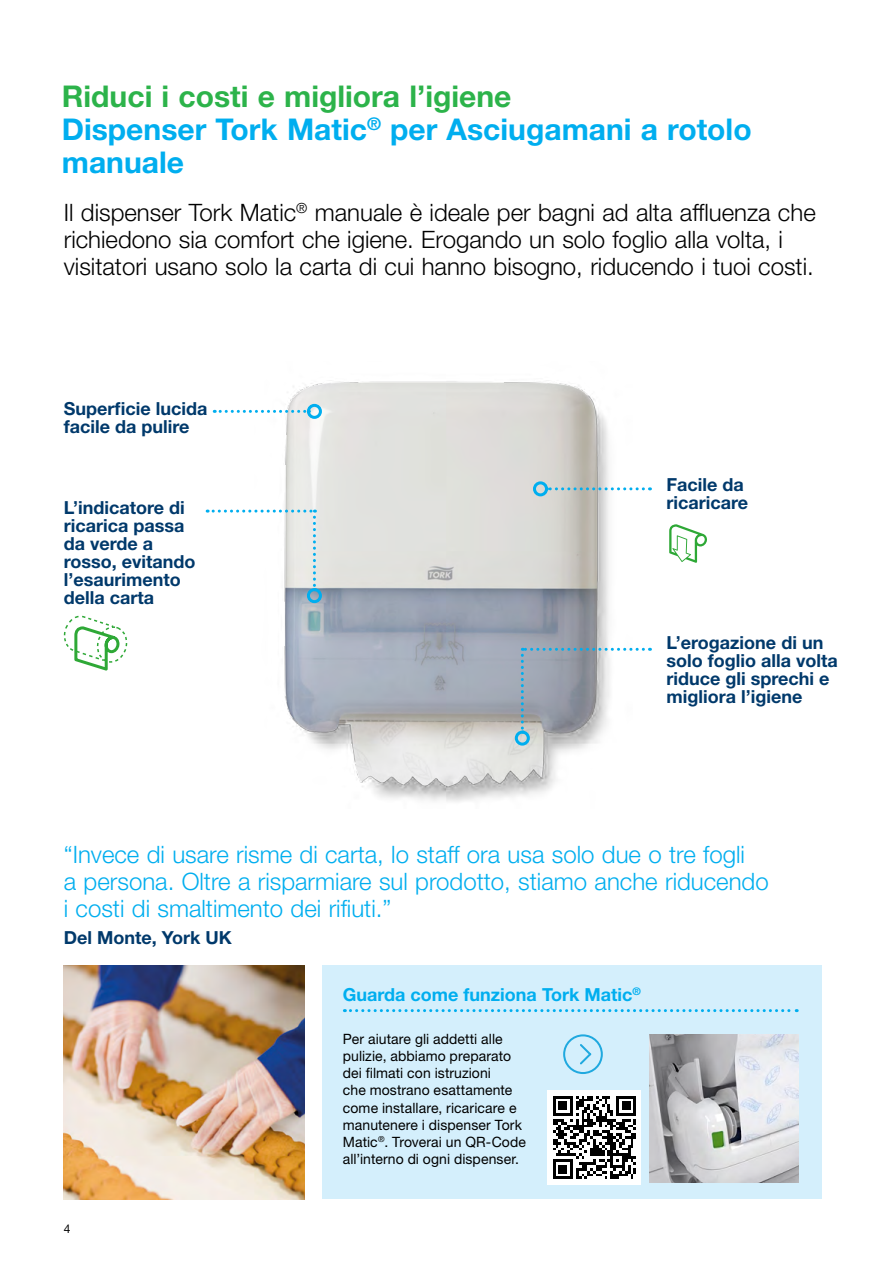
<style>
.page{position:relative;width:885px;height:1263px;background:#fff}
.page>*{position:absolute;margin:0;border:0;box-sizing:border-box;transform-origin:0 0}
.t1{font:700 30px/33px "Helvetica Neue LT Std";color:#00aeef}
.t2{font:300 24px/27px "Helvetica Neue LT Std";color:#000}
.t3{font:300 24px/27px "Helvetica Neue LT Std";color:#00aeef}
.t4{font:700 18px/18px "Helvetica Neue LT Std";color:#00396b}
.t5{font:700 18px "Helvetica Neue LT Std";color:#00aeef}
.t6{font:14.25px/17.2px "Helvetica Neue LT Std";letter-spacing:.005em;color:#000}
.t7{font:12px "Helvetica Neue LT Std";color:#000}
.s1{color:#2cb34a}
</style>
<div class="page">
<img style="left:255px;top:381px;width:377px;height:421px">
<svg style="left:548px;top:487px;width:95px;height:3px"></svg>
<div style="left:533px;top:481px;width:15px;height:15px;border:3px solid #00aeef;border-radius:50%"></div>
<svg style="left:214px;top:410px;width:93px;height:3px"></svg>
<div style="left:307px;top:404px;width:15px;height:15px;border:3px solid #00aeef;border-radius:50%"></div>
<svg style="left:669px;top:524px;width:38px;height:39px"></svg>
<svg style="left:64px;top:616px;width:63px;height:55px"></svg>
<img style="left:64px;top:965px;width:241px;height:234px">
<div style="left:322px;top:965px;width:499px;height:234px;background:#d4effc"></div>
<svg style="left:563px;top:1034px;width:39px;height:40px"></svg>
<img style="left:547px;top:1091px;width:93px;height:93px">
<img style="left:649px;top:1034px;width:149px;height:149px">
<svg style="left:207px;top:510px;width:109px;height:81px"></svg>
<div style="left:307px;top:588px;width:15px;height:15px;border:3px solid #00aeef;border-radius:50%"></div>
<svg style="left:520px;top:648px;width:123px;height:86px"></svg>
<div style="left:514px;top:731px;width:15px;height:15px;border:3px solid #00aeef;border-radius:50%"></div>
<svg style="left:344px;top:1009px;width:453px;height:3px"></svg>
<h1 class="t1" style="left:62px;top:79px;width:691px"><span class="s1">Riduci i costi e migliora l’igiene<br></span>Dispenser Tork Matic<sup>®</sup> per Asciugamani a rotolo manuale</h1>
<h2 class="t2" style="left:64px;top:199px;width:753px">Il dispenser Tork Matic<sup>®</sup> manuale è ideale per bagni ad alta affluenza che richiedono sia comfort che igiene. Erogando un solo foglio alla volta, i visitatori usano solo la carta di cui hanno bisogno, riducendo i tuoi costi.</h2>
<p class="t4" style="left:64px;top:399px;width:145px">Superficie lucida facile da pulire</p>
<p class="t4" style="left:64px;top:498px;width:133px">L’indicatore di ricarica passa da verde a rosso, evitando l’esaurimento della carta</p>
<p class="t4" style="left:666px;top:475px;width:83px">Facile da ricaricare</p>
<p class="t4" style="left:666px;top:633px;width:173px">L’erogazione di un solo foglio alla volta riduce gli sprechi e migliora l’igiene</p>
<h2 class="t3" style="left:64px;top:841px;width:706px">“Invece di usare risme di carta, lo staff ora usa solo due o tre fogli<br>a persona. Oltre a risparmiare sul prodotto, stiamo anche riducendo i costi di smaltimento dei rifiuti.”</h2>
<p class="t4" style="left:64px;top:928px;width:170px">Del Monte, York UK</p>
<p class="t7" style="left:64px;top:1222px;width:8px">4</p>
<p class="t5" style="left:343px;top:983px;width:299px">Guarda come funziona Tork Matic<sup>®</sup></p>
<p class="t6" style="left:343px;top:1030px;width:184px">Per aiutare gli addetti alle pulizie, abbiamo preparato dei filmati con istruzioni<br>che mostrano esattamente come installare, ricaricare e manutenere i dispenser Tork<br>Matic<sup>®</sup>. Troverai un QR-Code all’interno di ogni dispenser.</p>
</div>
